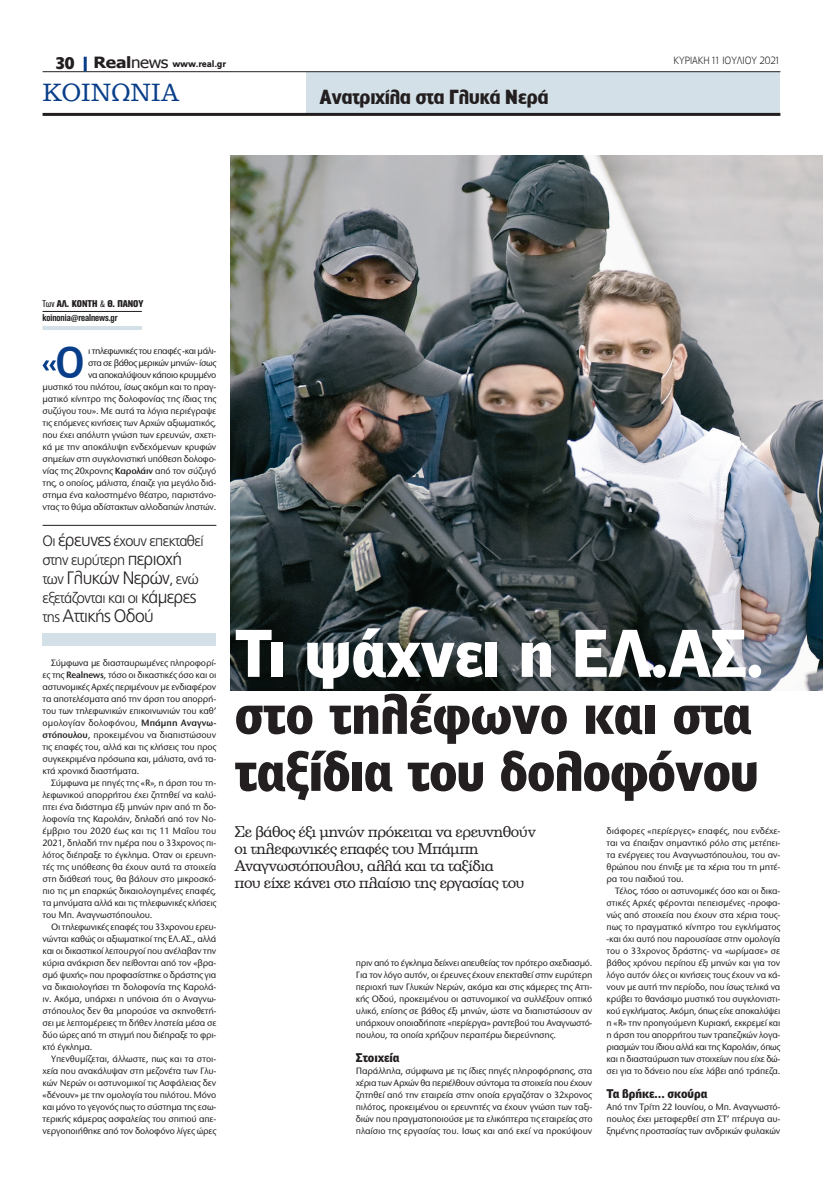
<style>
.page{position:relative;width:823px;height:1191px;background:#fff}
.page>*{position:absolute;margin:0;border:0;box-sizing:border-box;transform-origin:0 0}
.t1{font:900 64px "PF Bell Gothic Text";letter-spacing:-.01em;color:#fff;scale:.96 1}
.t2{font:900 53px/57px "PF Bell Gothic Text";letter-spacing:-.02em;color:#231f20;scale:.96 1}
.t3{font:500 42px "PF Lounge";color:#083e89}
.t4{font:24px "PF Clarendon";color:#083e89;scale:.96 1}
.t5{font:700 19px "PF Lounge";color:#231f20}
.t6{font:300 18px "PF Catalog";letter-spacing:-.035em;color:#231f20}
.t7{font:700 16px "PF Lounge";color:#231f20}
.t8{font:15px/17px "PF Clarendon";letter-spacing:-.03em;color:#231f20}
.t9{font:300 15px/19px "PF Catalog";letter-spacing:-.035em;color:#231f20}
.t10{font:900 12px "PF Bell Gothic Text";letter-spacing:-.005em;color:#231f20}
.t11{font:300 10px "PF Lounge";letter-spacing:-.005em;color:#231f20;scale:.96 1}
.t12{font:700 10px "PF Akzidenz Text Cond";letter-spacing:-.01em;color:#231f20}
.t13{font:900 10px "PF Akzidenz Text Cond";letter-spacing:-.01em;color:#231f20}
.t14{font:500 9.6px/12px "Stone Sans ITC Hel";letter-spacing:-.015em;color:#231f20;text-align:justify}
.t15{font:500 9.6px/12px "Stone Sans ITC Hel";letter-spacing:-.015em;color:#231f20;text-align:justify;scale:.96 1}
.t16{font:900 9px "PF Catalog";letter-spacing:-.02em;color:#231f20;scale:.96 1}
.s1{font-family:"Tahoma";font-weight:700;font-size:15.5px}
.s2{font-family:"Tahoma";font-weight:400;font-size:15.5px}
.s3{font-weight:400}
.s4{font-weight:600}
.s5{font-size:18px}
.s6{font-size:15px}
</style>
<div class="page">
<div style="left:306px;top:72px;width:474px;height:41px;background:#d4e0e7"></div>
<hr style="left:43px;top:71px;width:737px;height:1px;background:#231f20">
<hr style="left:43px;top:113px;width:737px;height:3px;background:#231f20">
<hr style="left:84px;top:57px;width:3px;height:14px;background:#083e89">
<hr style="left:43px;top:311px;width:99px;height:1px;background:#231f20">
<hr style="left:43px;top:326px;width:99px;height:4px;background:#d4e0e7">
<svg style="left:43px;top:360px;width:13px;height:10px"></svg>
<img style="left:230px;top:155px;width:592px;height:535px">
<div style="left:43px;top:633px;width:173px;height:12px;background:#d4e0e7"></div>
<hr style="left:43px;top:525px;width:173px;height:1px;background:#231f20">
<p class="t16" style="left:94px;top:59px;width:139px"><span class="s1">Real</span><span class="s2">news</span> www.real.gr</p>
<p class="t11" style="left:673px;top:55px;width:113px">ΚΥΡΙΑΚΗ 11 ΙΟΥΛΙΟΥ 2021</p>
<h3 class="t7" style="left:55px;top:54px;width:20px">30</h3>
<h3 class="t4" style="left:43px;top:80px;width:144px">ΚΟΙΝΩΝΙΑ</h3>
<h3 class="t5" style="left:319px;top:86px;width:230px">Ανατριχίλα στα Γλυκά Νερά</h3>
<p class="t13" style="left:43px;top:298px;width:102px"><span class="s3">Των</span> ΑΛ. ΚΟΝΤΗ <span class="s3">&amp;</span> Θ. ΠΑΝΟΥ</p>
<h3 class="t3" style="left:55px;top:339px;width:31px">Ο</h3>
<p class="t12" style="left:43px;top:312px;width:76px">koinonia@realnews.gr</p>
<p class="t14" style="left:43px;top:345px;width:175px;text-align:right">ι τηλεφωνικές του επαφές -και μάλι-<br>στα σε βάθος μερικών μηνών- ίσως<br>να αποκαλύψουν κάποιο κρυμμένο<br>μυστικό του πιλότου, ίσως ακόμη και το πραγ&shy;ματικό κίνητρο της δολοφονίας της ίδιας της συζύγου του». Με αυτά τα λόγια περιέγραψε τις επόμενες κινήσεις των Αρχών αξιωματικός, που έχει απόλυτη γνώση των ερευνών, σχετι&shy;κά με την αποκάλυψη ενδεχόμενων κρυφών σημείων στη συγκλονιστική υπόθεση δολοφο&shy;νίας της 20χρονης <span class="s4">Καρολάιν</span> από τον σύζυγό της, ο οποίος, μάλιστα, έπαιζε για μεγάλο διά&shy;στημα ένα καλοστημένο θέατρο, παριστάνο&shy;ντας το θύμα αδίστακτων αλλοδαπών ληστών.</p>
<h3 class="t9" style="left:43px;top:532px;width:162px">Oι <span class="s5">έρευνες</span> έχουν επεκταθεί στην ευρύτερη <span class="s5">περιοχή</span></h3>
<h3 class="t6" style="left:43px;top:568px;width:157px"><span class="s6">των</span> Γλυκών Νερών<span class="s6">, ενώ</span></h3>
<h3 class="t9" style="left:43px;top:589px;width:155px">εξετάζονται και οι <span class="s5">κάμερες</span></h3>
<h3 class="t6" style="left:43px;top:606px;width:113px"><span class="s6">της</span> Αττικής Οδού</h3>
<p class="t14" style="left:43px;top:657px;width:175px;text-indent:9px">Σύμφωνα με διασταυρωμένες πληροφορί&shy;ες της <span class="s4">Realnews</span>, τόσο οι δικαστικές όσο και οι αστυνομικές Αρχές περιμένουν με ενδιαφέρον τα αποτελέσματα από την άρση του απορρή&shy;του των τηλεφωνικών επικοινωνιών του καθ’ ομολογίαν δολοφόνου, <span class="s4">Μπάμπη Αναγνω&shy;στόπουλου</span>, προκειμένου να διαπιστώσουν τις επαφές του, αλλά και τις κλήσεις του προς συγκεκριμένα πρόσωπα και, μάλιστα, ανά τα&shy;κτά χρονικά διαστήματα.</p>
<p class="t14" style="left:43px;top:777px;width:175px;text-indent:9px">Σύμφωνα με πηγές της «R», η άρση του τη&shy;λεφωνικού απορρήτου έχει ζητηθεί να καλύ&shy;πτει ένα διάστημα έξι μηνών πριν από τη δο&shy;λοφονία της Καρολάιν, δηλαδή από τον Νο&shy;έμβριο του 2020 έως και τις 11 Μαΐου του 2021, δηλαδή την ημέρα που ο 33χρονος πι&shy;λότος διέπραξε το έγκλημα. Οταν οι ερευνη&shy;τές της υπόθεσης θα έχουν αυτά τα στοιχεία στη διάθεσή τους, θα βάλουν στο μικροσκό&shy;πιο τις μη επαρκώς δικαιολογημένες επαφές, τα μηνύματα αλλά και τις τηλεφωνικές κλήσεις του Μπ. Αναγνωστόπουλου.</p>
<p class="t14" style="left:43px;top:921px;width:175px;text-indent:9px">Οι τηλεφωνικές επαφές του 33χρονου ερευ&shy;νώνται καθώς οι αξιωματικοί της ΕΛ.ΑΣ., αλλά και οι δικαστικοί λειτουργοί που ανέλαβαν την κύρια ανάκριση δεν πείθονται από τον «βρα&shy;σμό ψυχής» που προφασίστηκε ο δράστης για να δικαιολογήσει τη δολοφονία της Καρολά&shy;ιν. Ακόμα, υπάρχει η υπόνοια ότι ο Αναγνω&shy;στόπουλος δεν θα μπορούσε να σκηνοθετή&shy;σει με λεπτομέρειες τη δήθεν ληστεία μέσα σε δύο ώρες από τη στιγμή που διέπραξε το φρι&shy;κτό έγκλημα.</p>
<p class="t14" style="left:43px;top:1053px;width:175px;text-indent:9px">Υπενθυμίζεται, άλλωστε, πως και τα στοι&shy;χεία που ανακάλυψαν στη μεζονέτα των Γλυ&shy;κών Νερών οι αστυνομικοί τις Ασφάλειας δεν «δένουν» με την ομολογία του πιλότου. Μόνο και μόνο το γεγονός πως το σύστημα της εσω&shy;τερικής κάμερας ασφαλείας του σπιτιού απε&shy;νεργοποιήθηκε από τον δολοφόνο λίγες ώρες</p>
<h1 class="t1" style="left:234px;top:613px;width:551px">Τι ψάχνει η ΕΛ.ΑΣ.</h1>
<h2 class="t2" style="left:234px;top:684px;width:547px">στο τηλέφωνο και στα ταξίδια του δολοφόνου</h2>
<p class="t14" style="left:606px;top:825px;width:175px">διάφορες «περίεργες» επαφές, που ενδέχε&shy;ται να έπαιξαν σημαντικό ρόλο στις μετέπει&shy;τα ενέργειες του Αναγνωστόπουλου, του αν&shy;θρώπου που έπνιξε με τα χέρια του τη μητέ&shy;ρα του παιδιού του.</p>
<p class="t15" style="left:606px;top:885px;width:182px;text-indent:9px">Τέλος, τόσο οι αστυνομικές όσο και οι δικα&shy;στικές Αρχές φέρονται πεπεισμένες -προφα&shy;νώς από στοιχεία που έχουν στα χέρια τους&shy;πως το πραγματικό κίνητρο του εγκλήματος -και όχι αυτό που παρουσίασε στην ομολογία του ο 33χρονος δράστης- να «ωρίμασε» σε βάθος χρόνου περίπου έξι μηνών και για τον λόγο αυτόν όλες οι κινήσεις τους έχουν να κά&shy;νουν με αυτή την περίοδο, που ίσως τελικά να κρύβει το θανάσιμο μυστικό του συγκλονιστι&shy;κού εγκλήματος. Ακόμη, όπως είχε αποκαλύψει η «R» την προηγούμενη Κυριακή, εκκρεμεί και η άρση του απορρήτου των τραπεζικών λογα&shy;ριασμών του ίδιου αλλά και της Καρολάιν, όπως και η διασταύρωση των στοιχείων που είχε δώ&shy;σει για το δάνειο που είχε λάβει από τράπεζα.</p>
<p class="t10" style="left:606px;top:1086px;width:102px">Τα βρήκε… σκούρα</p>
<p class="t14" style="left:606px;top:1101px;width:175px">Από την Τρίτη 22 Ιουνίου, ο Μπ. Αναγνωστό&shy;πουλος έχει μεταφερθεί στη ΣΤ’ πτέρυγα αυ&shy;ξημένης προστασίας των ανδρικών φυλακών</p>
<h3 class="t8" style="left:234px;top:824px;width:303px">Σε βάθος έξι μηνών πρόκειται να ερευνηθούν οι τηλεφωνικές επαφές του Μπάμπη Αναγνωστόπουλου, αλλά και τα ταξίδια<br>που είχε κάνει στο πλαίσιο της εργασίας του</h3>
<p class="t14" style="left:356px;top:957px;width:238px">πριν από το έγκλημα δείχνει απευθείας τον πρότερο σχεδιασμό.<br>Για τον λόγο αυτόν, οι έρευνες έχουν επεκταθεί στην ευρύτερη περιοχή των Γλυκών Νερών, ακόμα και στις κάμερες της Αττι&shy;κής Οδού, προκειμένου οι αστυνομικοί να συλλέξουν οπτικό υλικό, επίσης σε βάθος έξι μηνών, ώστε να διαπιστώσουν αν υπάρχουν οποιαδήποτε «περίεργα» ραντεβού του Αναγνωστό&shy;πουλου, τα οποία χρήζουν περαιτέρω διερεύνησης.</p>
<p class="t10" style="left:356px;top:1050px;width:45px">Στοιχεία</p>
<p class="t14" style="left:356px;top:1065px;width:238px">Παράλληλα, σύμφωνα με τις ίδιες πηγές πληροφόρησης, στα χέρια των Αρχών θα περιέλθουν σύντομα τα στοιχεία που έχουν ζητηθεί από την εταιρεία στην οποία εργαζόταν ο 32χρονος πιλότος, προκειμένου οι ερευνητές να έχουν γνώση των ταξι&shy;διών που πραγματοποιούσε με τα ελικόπτερα τις εταιρείας στο πλαίσιο της εργασίας του. Ισως και από εκεί να προκύψουν</p>
</div>
